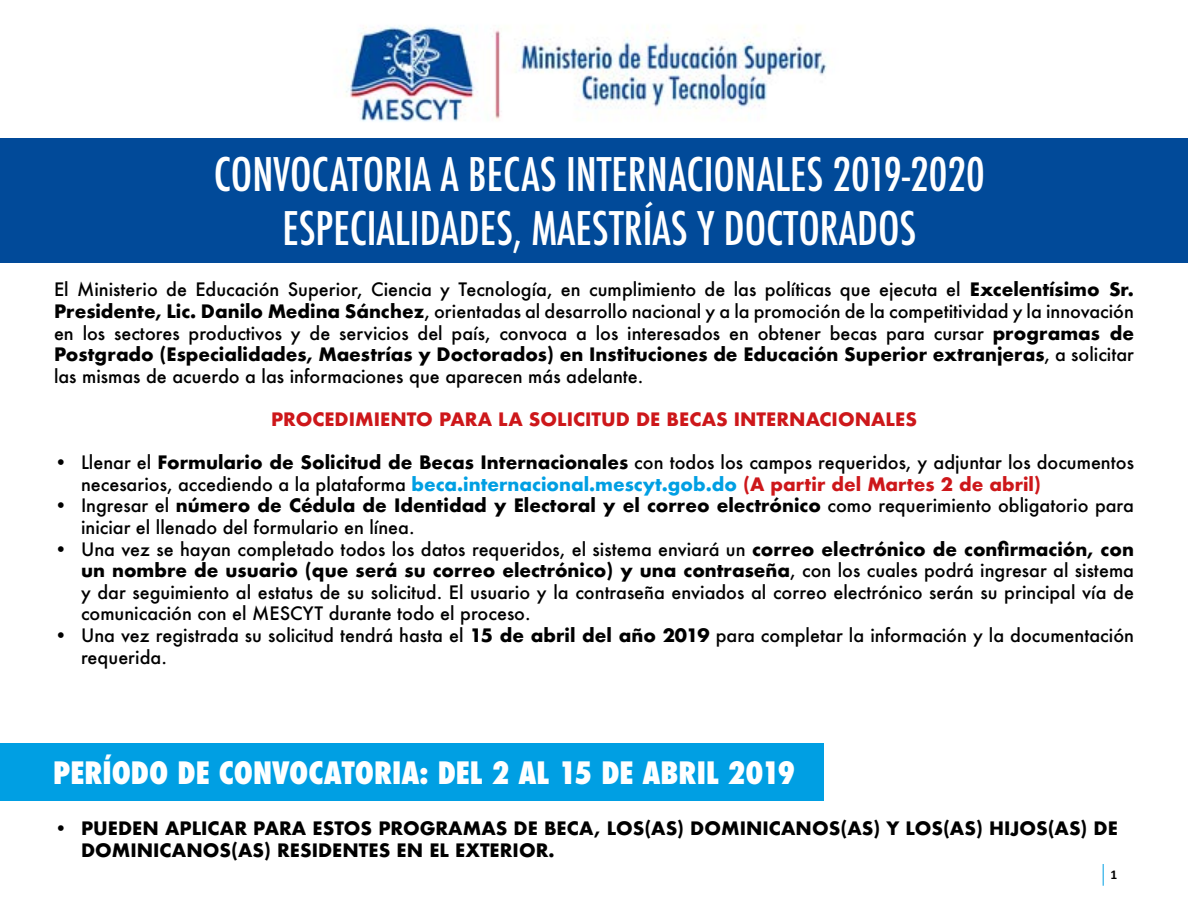
<style>
.page{position:relative;width:1188px;height:918px;background:#fff}
.page>*{position:absolute;margin:0;border:0;box-sizing:border-box;transform-origin:0 0}
.t1{font:500 condensed 45px/54px "Futura";color:#fff;text-align:center}
.t2{font:800 condensed 30px "Futura";color:#fff}
.t3{font:500 18px/21.6px "Futura";color:#000}
.t4{font:700 18px/21.6px "Futura";color:#000}
.t5{font:700 18px "Futura";color:#cd171a}
.t6{font:700 13.5px "Calibri";color:#000}
.s1{font-weight:700}
.s2{font-weight:700;color:#009fe3}
.s3{font-weight:700;color:#cd171a}
</style>
<div class="page">
<svg style="left:1103px;top:864px;width:1px;height:22px"></svg>
<img style="left:345px;top:25px;width:482px;height:97px">
<div style="left:0;top:138px;width:1188px;height:125px;background:#014a99"></div>
<div style="left:0;top:743px;width:824px;height:57px;background:#009fe3"></div>
<h1 class="t1" style="left:214px;top:148px;width:772px">CONVOCATORIA A BECAS INTERNACIONALES 2019-2020<br>ESPECIALIDADES, MAESTRÍAS Y DOCTORADOS</h1>
<p class="t3" style="left:54px;top:279px;width:1082px;text-align:justify">El Ministerio de Educación Superior, Ciencia y Tecnología, en cumplimiento de las políticas que ejecuta el <span class="s1">Excelentísimo Sr.<br>Presidente, Lic. Danilo Medina Sánchez</span>, orientadas al desarrollo nacional y a la promoción de la competitividad y la innovación en los sectores productivos y de servicios del país, convoca a los interesados en obtener becas para cursar <span class="s1">programas de Postgrado (Especialidades, Maestrías y Doctorados) en Instituciones de Educación Superior extranjeras</span>, a solicitar las mismas de acuerdo a las informaciones que aparecen más adelante.</p>
<p class="t5" style="left:271px;top:406px;width:647px">PROCEDIMIENTO PARA LA SOLICITUD DE BECAS INTERNACIONALES</p>
<p class="t3" style="left:81px;top:451px;width:1055px;text-indent:-27px">• Llenar el <span class="s1">Formulario de Solicitud de Becas Internacionales</span> con todos los campos requeridos, y adjuntar los documentos necesarios, accediendo a la plataforma <span class="s2">beca.internacional.mescyt.gob.do</span> <span class="s3">(A partir del Martes 2 de abril)</span></p>
<p class="t3" style="left:81px;top:495px;width:1055px;text-indent:-27px">• Ingresar el <span class="s1">número de Cédula de Identidad y Electoral y el correo electrónico</span> como requerimiento obligatorio para iniciar el llenado del formulario en línea.</p>
<p class="t3" style="left:81px;top:538px;width:1055px;text-align:justify;text-indent:-27px">• Una vez se hayan completado todos los datos requeridos, el sistema enviará un <span class="s1">correo electrónico de confirmación, con un nombre de usuario (que será su correo electrónico) y una contraseña</span>, con los cuales podrá ingresar al sistema y dar seguimiento al estatus de su solicitud. El usuario y la contraseña enviados al correo electrónico serán su principal vía de comunicación con el MESCYT durante todo el proceso.</p>
<p class="t3" style="left:81px;top:624px;width:1055px;text-indent:-27px">• Una vez registrada su solicitud tendrá hasta el <span class="s1">15 de abril del año 2019</span> para completar la información y la documentación requerida.</p>
<h2 class="t2" style="left:53px;top:752px;width:744px">PERÍODO DE CONVOCATORIA: DEL 2 AL 15 DE ABRIL 2019</h2>
<p class="t4" style="left:81px;top:817px;width:1039px;text-indent:-27px">• PUEDEN APLICAR PARA ESTOS PROGRAMAS DE BECA, LOS(AS) DOMINICANOS(AS) Y LOS(AS) HIJOS(AS) DE<br>DOMINICANOS(AS) RESIDENTES EN EL EXTERIOR.</p>
<p class="t6" style="left:1110px;top:866px;width:8px">1</p>
</div>
